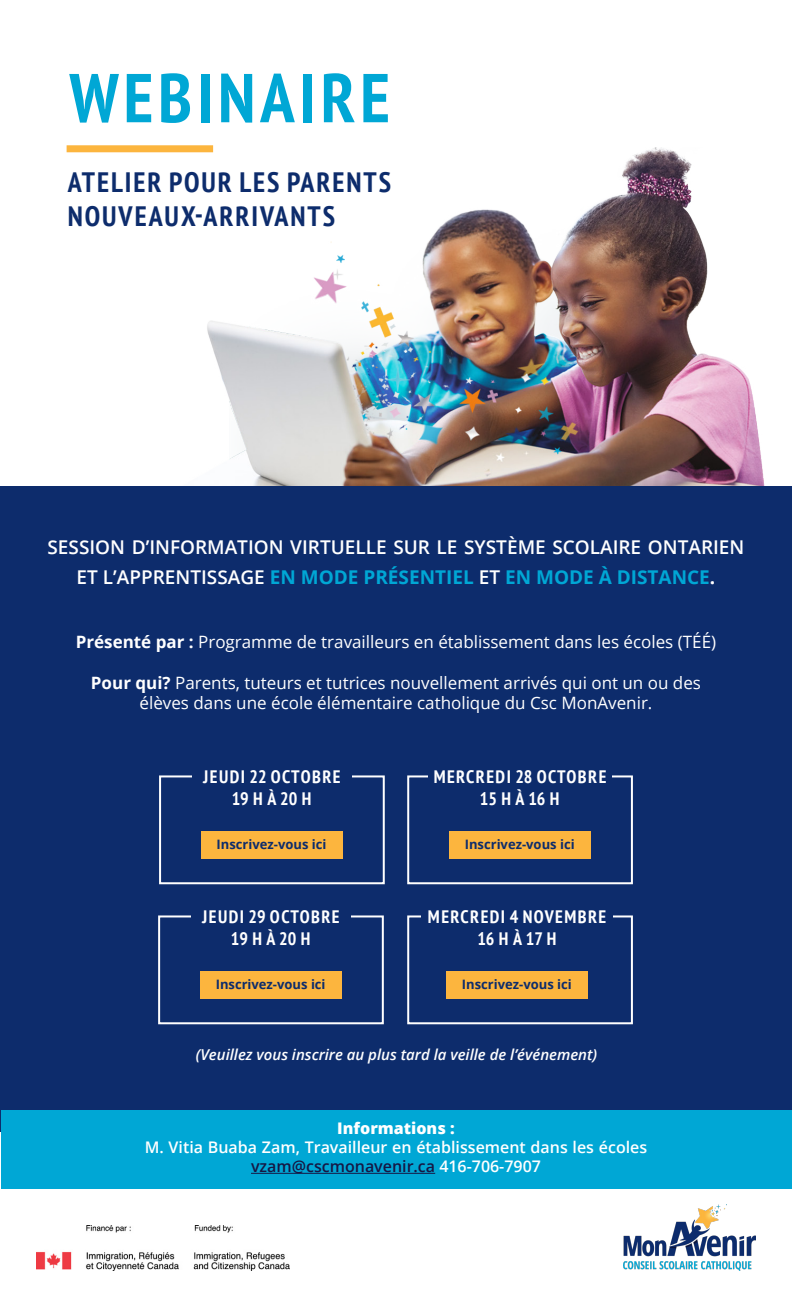
<style>
.page{position:relative;width:792px;height:1305px;background:#fff}
.page>*{position:absolute;margin:0;border:0;box-sizing:border-box;transform-origin:0 0}
.t1{font:700 condensed 69px "PT Sans";letter-spacing:.07em;color:#00a7d5}
.t2{font:700 condensed 28px/34px "PT Sans";letter-spacing:.07em;color:#0d2c6c}
.t3{font:600 19px/30px "Open Sans";color:#fff;text-align:center}
.t4{font:700 condensed 18px/22px "PT Sans";letter-spacing:.08em;color:#fff;text-align:center}
.t5{font:17px/20.4px "Open Sans";color:#fff;text-align:center}
.t6{font:600 16px/19.2px "Open Sans";color:#fff;text-align:center}
.t7{font:800 16px "Open Sans";color:#fff}
.t8{font:italic 600 15px "Open Sans";color:#fff}
.t9{font:700 13px "Open Sans";color:#0d2c6c}
.s1{font-weight:700;color:#00a7d5}
.s2{font-weight:700}
.s3{color:#161744}
</style>
<div class="page">
<img style="left:22px;top:147px;width:770px;height:340px">
<div style="left:0;top:487px;width:792px;height:645px;background:#0d2c6c"></div>
<img style="left:623px;top:1205px;width:133px;height:65px">
<img style="left:36px;top:1225px;width:253px;height:45px">
<div style="left:1px;top:1111px;width:791px;height:78px;background:#00a7d5"></div>
<hr style="left:251px;top:1173px;width:184px;height:1px;background:#161744">
<div style="left:201px;top:831px;width:142px;height:28px;background:#fcb53e"></div>
<div style="left:67px;top:145px;width:146px;height:7px;background:#fcb53e"></div>
<div style="left:159px;top:775px;width:226px;height:109px;border:2px solid #fff"></div>
<div style="left:192px;top:765px;width:160px;height:45px;background:#0d2c6c"></div>
<div style="left:407px;top:775px;width:226px;height:109px;border:2px solid #fff"></div>
<div style="left:158px;top:915px;width:226px;height:109px;border:2px solid #fff"></div>
<div style="left:428px;top:765px;width:184px;height:45px;background:#0d2c6c"></div>
<div style="left:191px;top:905px;width:160px;height:45px;background:#0d2c6c"></div>
<div style="left:449px;top:831px;width:142px;height:28px;background:#fcb53e"></div>
<div style="left:200px;top:971px;width:142px;height:27px;background:#fcb53e"></div>
<div style="left:407px;top:915px;width:226px;height:109px;border:2px solid #fff"></div>
<div style="left:446px;top:971px;width:142px;height:27px;background:#fcb53e"></div>
<div style="left:422px;top:905px;width:191px;height:45px;background:#0d2c6c"></div>
<h1 class="t1" style="left:69px;top:53px;width:322px">WEBINAIRE</h1>
<h2 class="t2" style="left:68px;top:165px;width:325px">ATELIER POUR LES PARENTS<br>NOUVEAUX-ARRIVANTS</h2>
<p class="t3" style="left:48px;top:532px;width:698px">SESSION D’INFORMATION VIRTUELLE SUR LE SYSTÈME SCOLAIRE ONTARIEN<br>ET L’APPRENTISSAGE <span class="s1">EN MODE PRÉSENTIEL</span> ET <span class="s1">EN MODE À DISTANCE</span><span class="s2">.</span></p>
<p class="t5" style="left:76px;top:631px;width:642px"><span class="s2">Présenté par :</span> Programme de travailleurs en établissement dans les écoles (TÉÉ)</p>
<p class="t5" style="left:91px;top:672px;width:612px"><span class="s2">Pour qui?</span> Parents, tuteurs et tutrices nouvellement arrivés qui ont un ou des élèves dans une école élémentaire catholique du Csc MonAvenir.</p>
<p class="t4" style="left:203px;top:766px;width:139px">JEUDI 22 OCTOBRE<br>19 H À 20 H</p>
<p class="t4" style="left:434px;top:766px;width:174px">MERCREDI 28 OCTOBRE<br>15 H À 16 H</p>
<p class="t9" style="left:217px;top:835px;width:111px">Inscrivez-vous ici</p>
<p class="t9" style="left:465px;top:835px;width:111px">Inscrivez-vous ici</p>
<p class="t4" style="left:202px;top:905px;width:139px">JEUDI 29 OCTOBRE<br>19 H À 20 H</p>
<p class="t4" style="left:428px;top:905px;width:180px">MERCREDI 4 NOVEMBRE<br>16 H À 17 H</p>
<p class="t9" style="left:216px;top:975px;width:111px">Inscrivez-vous ici</p>
<p class="t9" style="left:462px;top:975px;width:111px">Inscrivez-vous ici</p>
<p class="t8" style="left:196px;top:1044px;width:403px">(Veuillez vous inscrire au plus tard la veille de l’événement)</p>
<p class="t7" style="left:337px;top:1116px;width:119px">Informations :</p>
<p class="t6" style="left:145px;top:1137px;width:504px">M. Vitia Buaba Zam, Travailleur en établissement dans les écoles <span class="s3">vzam@cscmonavenir.ca</span> 416-706-7907</p>
</div>
